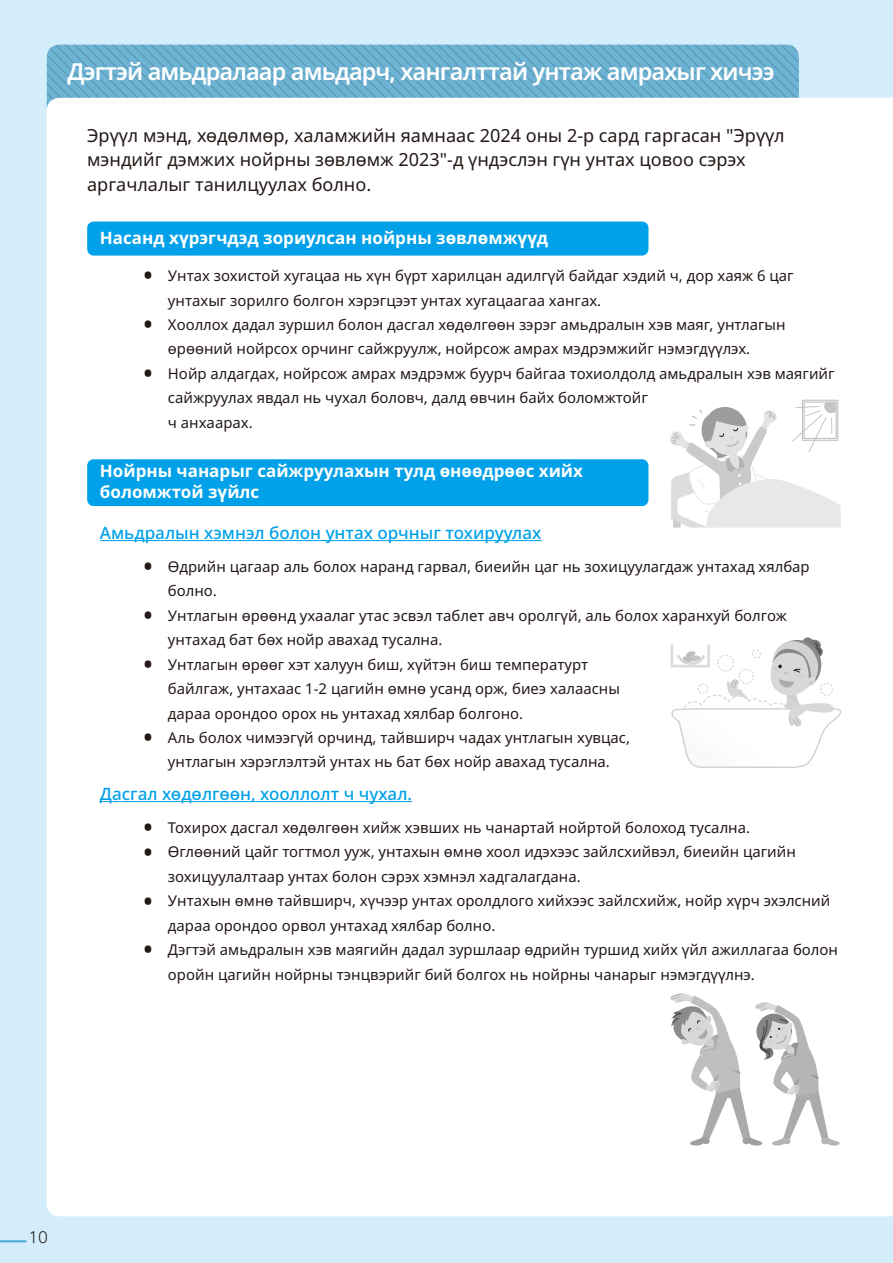
<style>
.page{position:relative;width:893px;height:1263px;background:#d3edfb}
.page>*{position:absolute;margin:0;border:0;box-sizing:border-box;transform-origin:0 0}
.t1{font:600 23.4px "Noto Sans";letter-spacing:-.035em;color:#fff}
.t2{font:18px/24.5px "Noto Sans";color:#231916}
.t3{font:700 16.95px/21.3px "Noto Sans";color:#fff}
.t4{font:500 16.95px "Noto Sans";color:#00a1e9}
.t5{font:14.85px/24.5px "Noto Sans";color:#231916}
.t6{font:300 14.85px "UD Shin M Go Pr 6 N";color:#231916}
.s1{font-size:29.7px}
</style>
<div class="page">
<hr style="left:0;top:1240px;width:26px;height:2px;background:#49aad2">
<svg style="left:47px;top:45px;width:752px;height:53px;background:#6aaece"></svg>
<div style="left:47px;top:98px;width:846px;height:1118px;background:#fff"></div>
<hr style="left:100px;top:540px;width:441px;height:1px;background:#00a1e9">
<hr style="left:100px;top:801px;width:312px;height:1px;background:#00a1e9">
<svg style="left:669px;top:637px;width:176px;height:132px;background:#f4f4f5"></svg>
<div style="left:802px;top:400px;width:36px;height:40px;border:1px solid #bababb"></div>
<svg style="left:669px;top:402px;width:172px;height:126px;background:#ececed"></svg>
<svg style="left:670px;top:993px;width:170px;height:153px;background:#e4e4e4"></svg>
<div style="left:87px;top:222px;width:561px;height:34px;background:#00a1e9;border-radius:6px"></div>
<div style="left:87px;top:459px;width:561px;height:47px;background:#00a1e9;border-radius:6px"></div>
<h1 class="t1" style="left:68px;top:55px;width:708px">Дэгтэй амьдралаар амьдарч, хангалттай унтаж амрахыг хичээ</h1>
<p class="t2" style="left:87px;top:123px;width:699px">Эрүүл мэнд, хөдөлмөр, халамжийн яамнаас 2024 оны 2-р сард гаргасан "Эрүүл мэндийг дэмжих нойрны зөвлөмж 2023"-д үндэслэн гүн унтах цовоо сэрэх аргачлалыг танилцуулах болно.</p>
<p class="t3" style="left:100px;top:227px;width:450px">Насанд хүрэгчдэд зориулсан нойрны зөвлөмжүүд</p>
<p class="t5" style="left:168px;top:264px;width:627px;text-indent:-26px"><span class="s1">•</span> Унтах зохистой хугацаа нь хүн бүрт харилцан адилгүй байдаг хэдий ч, дор хаяж 6 цаг унтахыг зорилго болгон хэрэгцээт унтах хугацаагаа хангах.</p>
<p class="t5" style="left:168px;top:313px;width:619px;text-indent:-26px"><span class="s1">•</span> Хооллох дадал зуршил болон дасгал хөдөлгөөн зэрэг амьдралын хэв маяг, унтлагын өрөөний нойрсох орчинг сайжруулж, нойрсож амрах мэдрэмжийг нэмэгдүүлэх.</p>
<p class="t5" style="left:168px;top:362px;width:668px;text-indent:-26px"><span class="s1">•</span> Нойр алдагдах, нойрсож амрах мэдрэмж буурч байгаа тохиолдолд амьдралын хэв маягийг сайжруулах явдал нь чухал боловч, далд өвчин байх боломжтойг<br>ч анхаарах.</p>
<p class="t3" style="left:100px;top:461px;width:485px">Нойрны чанарыг сайжруулахын тулд өнөөдрөөс хийх боломжтой зүйлс</p>
<p class="t4" style="left:100px;top:521px;width:443px">Амьдралын хэмнэл болон унтах орчныг тохируулах</p>
<p class="t5" style="left:168px;top:555px;width:643px;text-indent:-26px"><span class="s1">•</span> Өдрийн цагаар аль болох наранд гарвал, биеийн цаг нь зохицуулагдаж унтахад хялбар болно.</p>
<p class="t5" style="left:168px;top:603px;width:621px;text-indent:-26px"><span class="s1">•</span> Унтлагын өрөөнд ухаалаг утас эсвэл таблет авч оролгүй, аль болох харанхуй болгож унтахад бат бөх нойр авахад тусална.</p>
<p class="t5" style="left:168px;top:652px;width:453px;text-indent:-26px"><span class="s1">•</span> Унтлагын өрөөг хэт халуун биш, хүйтэн биш температурт байлгаж, унтахаас 1-2 цагийн өмнө усанд орж, биеэ халаасны дараа орондоо орох нь унтахад хялбар болгоно.</p>
<p class="t5" style="left:142px;top:726px;width:489px;text-align:center"><span class="s1">•</span> Аль болох чимээгүй орчинд, тайвширч чадах унтлагын хувцас, унтлагын хэрэглэлтэй унтах нь бат бөх нойр авахад тусална.</p>
<p class="t4" style="left:100px;top:782px;width:314px">Дасгал хөдөлгөөн, хооллолт ч чухал.</p>
<p class="t5" style="left:142px;top:815px;width:609px"><span class="s1">•</span> Тохирох дасгал хөдөлгөөн хийж хэвших нь чанартай нойртой болоход тусална.</p>
<p class="t5" style="left:168px;top:840px;width:629px;text-indent:-26px"><span class="s1">•</span> Өглөөний цайг тогтмол ууж, унтахын өмнө хоол идэхээс зайлсхийвэл, биеийн цагийн зохицуулалтаар унтах болон сэрэх хэмнэл хадгалагдана.</p>
<p class="t5" style="left:168px;top:889px;width:664px;text-indent:-26px"><span class="s1">•</span> Унтахын өмнө тайвширч, хүчээр унтах оролдлого хийхээс зайлсхийж, нойр хүрч эхэлсний дараа орондоо орвол унтахад хялбар болно.</p>
<p class="t5" style="left:168px;top:938px;width:672px;text-indent:-26px"><span class="s1">•</span> Дэгтэй амьдралын хэв маягийн дадал зуршлаар өдрийн туршид хийх үйл ажиллагаа болон оройн цагийн нойрны тэнцвэрийг бий болгох нь нойрны чанарыг нэмэгдүүлнэ.</p>
<p class="t6" style="left:28px;top:1225px;width:21px">10</p>
</div>
